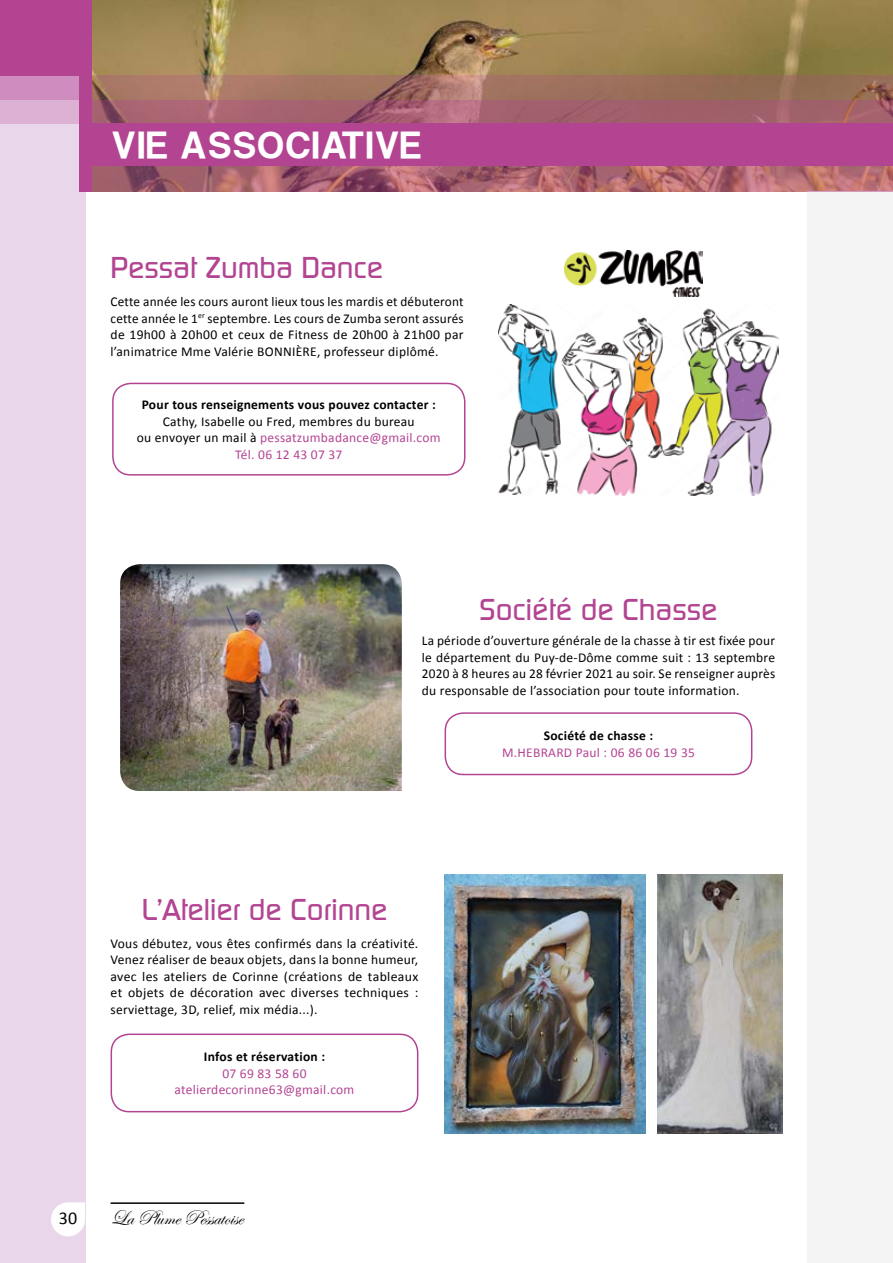
<style>
.page{position:relative;width:893px;height:1263px;background:#fff}
.page>*{position:absolute;margin:0;border:0;box-sizing:border-box;transform-origin:0 0}
.t1{font:36px "Coolvetica";letter-spacing:.06em;color:#fff}
.t2{font:500 30px "Continuum";color:#b34492}
.t3{font:21px "Edwardian Script ITC";color:#000}
.t4{font:18px "Calibri";color:#000}
.t5{font:13.5px/16.5px "Calibri";letter-spacing:.02em;color:#000;text-align:justify}
.t6{font:700 13.5px "Calibri";letter-spacing:.02em;color:#000}
.t7{font:13.5px/16.5px "Calibri";letter-spacing:.02em;color:#b34492;text-align:center}
.s1{color:#b34492}
</style>
<div class="page">
<hr style="left:111px;top:1202px;width:133px;height:2px;background:#000">
<img style="left:499px;top:304px;width:279px;height:191px">
<div style="left:112px;top:383px;width:353px;height:93px;border:2px solid #b34492;border-radius:18px"></div>
<div style="left:445px;top:712px;width:307px;height:63px;border:2px solid #b34492;border-radius:18px"></div>
<div style="left:111px;top:1033px;width:307px;height:79px;border:2px solid #b34492;border-radius:18px"></div>
<img style="left:91px;top:0;width:802px;height:75px">
<div style="left:808px;top:191px;width:85px;height:1072px;background:#f4f4f4"></div>
<div style="left:0;top:0;width:85px;height:1263px;background:#ead6ea"></div>
<div style="left:0;top:100px;width:79px;height:23px;background:#dcb1d4"></div>
<svg style="left:91px;top:100px;width:802px;height:91px;background:#a6626d"></svg>
<div style="left:0;top:75px;width:79px;height:25px;background:#ce8dbe"></div>
<svg style="left:91px;top:75px;width:802px;height:25px;background:#9f725f"></svg>
<div style="left:91px;top:123px;width:802px;height:43px;background:#b34492"></div>
<div style="left:0;top:0;width:79px;height:75px;background:#b34492"></div>
<div style="left:79px;top:0;width:12px;height:191px;background:#b34492"></div>
<img style="left:657px;top:874px;width:125px;height:259px">
<img style="left:445px;top:874px;width:200px;height:259px">
<img style="left:564px;top:251px;width:138px;height:45px">
<img style="left:120px;top:564px;width:282px;height:227px">
<svg style="left:51px;top:1202px;width:34px;height:34px"></svg>
<h1 class="t1" style="left:112px;top:126px;width:310px">VIE ASSOCIATIVE</h1>
<h2 class="t2" style="left:111px;top:248px;width:274px">Pessat Zumba Dance</h2>
<p class="t5" style="left:111px;top:293px;width:355px">Cette année les cours auront lieux tous les mardis et débuteront cette année le 1<sup>er</sup> septembre. Les cours de Zumba seront assurés de 19h00 à 20h00 et ceux de Fitness de 20h00 à 21h00 par l’animatrice Mme Valérie BONNIÈRE, professeur diplômé.</p>
<p class="t6" style="left:142px;top:396px;width:296px">Pour tous renseignements vous pouvez contacter :</p>
<p class="t5" style="left:137px;top:413px;width:305px;text-align:center">Cathy, Isabelle ou Fred, membres du bureau<br>ou envoyer un mail à <span class="s1">pessatzumbadance@gmail.com<br>Tél. 06 12 43 07 37</span></p>
<h2 class="t2" style="left:480px;top:590px;width:239px">Société de Chasse</h2>
<p class="t5" style="left:422px;top:633px;width:355px">La période d’ouverture générale de la chasse à tir est fixée pour le département du Puy-de-Dôme comme suit : 13 septembre 2020 à 8 heures au 28 février 2021 au soir. Se renseigner auprès du responsable de l’association pour toute information.</p>
<p class="t6" style="left:544px;top:727px;width:111px">Société de chasse :</p>
<p class="t7" style="left:502px;top:744px;width:194px">M.HEBRARD Paul : 06 86 06 19 35</p>
<h2 class="t2" style="left:142px;top:889px;width:247px">L’Atelier de Corinne</h2>
<p class="t5" style="left:111px;top:935px;width:309px">Vous débutez, vous êtes confirmés dans la créativité.<br>Venez réaliser de beaux objets, dans la bonne humeur, avec les ateliers de Corinne (créations de tableaux et objets de décoration avec diverses techniques : serviettage, 3D, relief, mix média...).</p>
<p class="t6" style="left:204px;top:1048px;width:123px">Infos et réservation :</p>
<p class="t7" style="left:175px;top:1065px;width:181px">07 69 83 58 60 atelierdecorinne63@gmail.com</p>
<h3 class="t4" style="left:59px;top:1207px;width:20px">30</h3>
<h3 class="t3" style="left:111px;top:1206px;width:134px">La Plume Pessatoise</h3>
</div>
